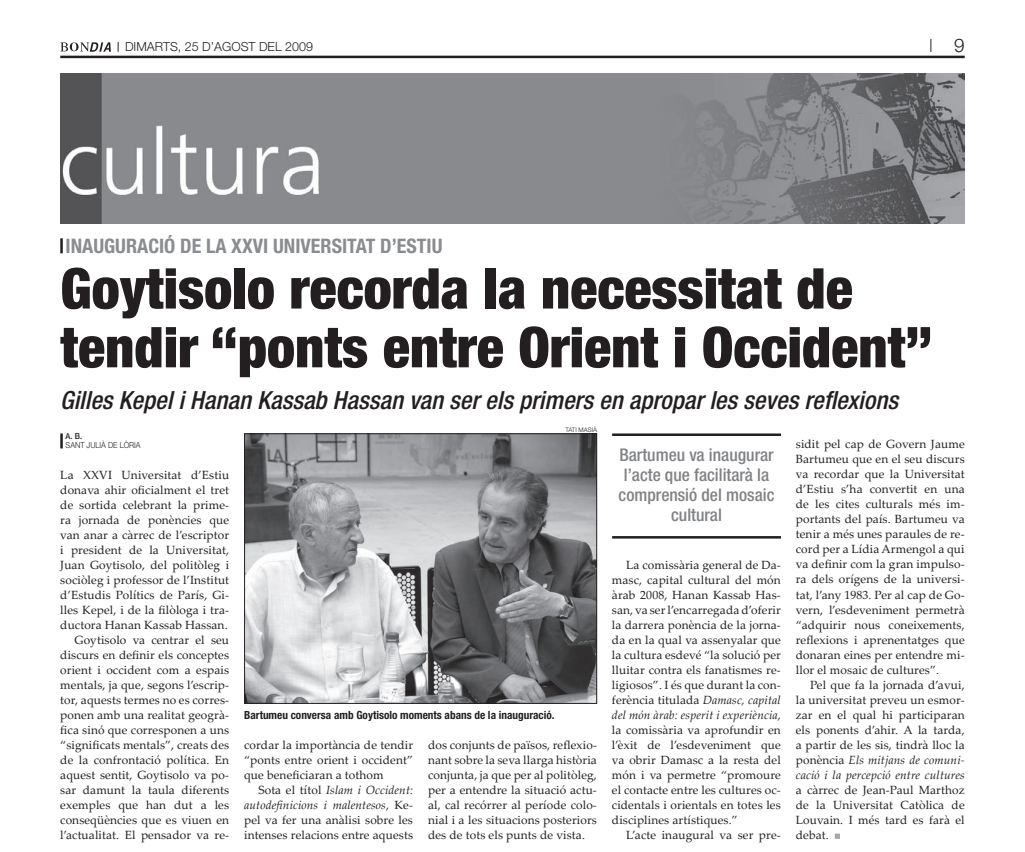
<style>
.page{position:relative;width:1025px;height:852px;background:#fff}
.page>*{position:absolute;margin:0;border:0;box-sizing:border-box;transform-origin:0 0}
.t1{font:900 condensed 56.25px/58.8px "Helvetica Neue LT Std";color:#231f20}
.t2{font:italic 500 condensed 25px "Helvetica Neue LT Std";color:#231f20}
.t3{font:700 condensed 20px "Helvetica Neue LT Std";color:#8a8c8f}
.t4{font:300 18.75px "Helvetica Neue LT Std";color:#231f20}
.t5{font:500 condensed 17.5px/20px "Helvetica Neue LT Std";color:#808285;text-align:center}
.t6{font:300 12.5px "Helvetica Neue LT Std";color:#231f20}
.t7{font:11.88px/15px "Palatino Linotype";letter-spacing:.01em;color:#231f20;text-align:justify}
.t8{font:700 condensed 11.25px "Helvetica Neue LT Std";color:#231f20}
.t9{font:300 8.25px "Helvetica Neue LT Std";color:#231f20;scale:.91 1}
.t10{font:500 8.25px "Helvetica Neue LT Std";color:#231f20;scale:.91 1}
.t11{font:300 6.25px "Helvetica Neue LT Std";color:#231f20}
.s1{font-style:italic}
</style>
<div class="page">
<hr style="left:60px;top:56px;width:904px;height:2px;background:#231f20">
<svg style="left:60px;top:42px;width:51px;height:10px"></svg>
<svg style="left:930px;top:39px;width:1px;height:13px"></svg>
<img style="left:60px;top:73px;width:904px;height:150px">
<svg style="left:834px;top:833px;width:5px;height:5px"></svg>
<hr style="left:60px;top:433px;width:3px;height:15px;background:#231f20">
<hr style="left:60px;top:238px;width:3px;height:15px;background:#231f20">
<img style="left:246px;top:435px;width:348px;height:266px">
<div style="left:244px;top:433px;width:352px;height:270px;border:1px solid #231f20"></div>
<hr style="left:612px;top:433px;width:168px;height:3px;background:#231f20">
<hr style="left:612px;top:536px;width:168px;height:2px;background:#231f20">
<p class="t6" style="left:125px;top:39px;width:189px">DIMARTS, 25 D’AGOST DEL 2009</p>
<h3 class="t4" style="left:953px;top:34px;width:12px">9</h3>
<h3 class="t3" style="left:66px;top:234px;width:369px">inauguració de la XXVI UNIVERSITAT D’ESTIU</h3>
<h1 class="t1" style="left:60px;top:258px;width:873px">Goytisolo recorda la necessitat de tendir “ponts entre Orient i Occident”</h1>
<h2 class="t2" style="left:60px;top:385px;width:839px">Gilles Kepel i Hanan Kassab Hassan van ser els primers en apropar les seves reflexions</h2>
<p class="t11" style="left:565px;top:426px;width:33px">TATI MASIÀ</p>
<p class="t10" style="left:66px;top:431px;width:20px">a. b.</p>
<p class="t9" style="left:66px;top:440px;width:84px">SANT JULIÀ DE LÒRIA</p>
<p class="t7" style="left:795px;top:436px;width:170px">sidit pel cap de Govern Jaume Bartumeu que en el seu discurs va recordar que la Universitat d’Estiu s’ha convertit en una de les cites culturals més im&shy;portants del país. Bartumeu va tenir a més unes paraules de re&shy;cord per a Lídia Armengol a qui va definir com la gran impulso&shy;ra dels orígens de la universi&shy;tat, l’any 1983. Per al cap de Go&shy;vern, l’esdeveniment permetrà “adquirir nous coneixements, reflexions i aprenentatges que donaran eines per entendre mi&shy;llor el mosaic de cultures”.</p>
<p class="t7" style="left:795px;top:676px;width:170px;text-indent:14px">Pel que fa la jornada d’avui, la universitat preveu un esmor&shy;zar en el qual hi participaran els ponents d’ahir. A la tarda, a partir de les sis, tindrà lloc la ponència <span class="s1">Els mitjans de comuni&shy;cació i la percepció entre cultures</span></p>
<p class="t7" style="left:795px;top:781px;width:170px">a càrrec de Jean-Paul Marthoz de la Universitat Catòlica de Louvain. I més tard es farà el debat.</p>
<h3 class="t5" style="left:618px;top:444px;width:157px">Bartumeu va inaugurar l’acte que facilitarà la comprensió del mosaic cultural</h3>
<p class="t7" style="left:60px;top:466px;width:170px;text-align:right">La XXVI Universitat d’Estiu donava ahir oficialment el tret de sortida celebrant la prime&shy;ra jornada de ponències que van anar a càrrec de l’escriptor i president de la Universitat,<br>Juan Goytisolo, del politòleg i sociòleg i professor de l’Institut d’Estudis Polítics de París, Gi&shy;lles Kepel, i de la filòloga i tra&shy;ductora Hanan Kassab Hassan.<br>Goytisolo va centrar el seu discurs en definir els conceptes orient i occident com a espais mentals, ja que, segons l’escrip&shy;tor, aquests termes no es corres&shy;ponen amb una realitat geogrà&shy;fica sinó que corresponen a uns “significats mentals”, creats des de la confrontació política. En aquest sentit, Goytisolo va po&shy;sar damunt la taula diferents exemples que han dut a les conseqüències que es viuen en l’actualitat. El pensador va re-</p>
<p class="t7" style="left:611px;top:556px;width:170px;text-indent:14px">La comissària general de Da&shy;masc, capital cultural del món àrab 2008, Hanan Kassab Has&shy;san, va ser l’encarregada d’oferir la darrera ponència de la jorna&shy;da en la qual va assenyalar que la cultura esdevé “la solució per lluitar contra els fanatismes re&shy;ligiosos”. I és que durant la con&shy;ferència titulada <span class="s1">Damasc, capital del món àrab: esperit i experiència</span>, la comissària va aprofundir en l’èxit de l’esdeveniment que va obrir Damasc a la resta del món i va permetre “promoure el contacte entre les cultures oc&shy;cidentals i orientals en totes les disciplines artístiques.”</p>
<p class="t7" style="left:626px;top:826px;width:156px">L’acte inaugural va ser pre-</p>
<p class="t8" style="left:244px;top:707px;width:312px">Bartumeu conversa amb Goytisolo moments abans de la inauguració.</p>
<p class="t7" style="left:244px;top:736px;width:170px">cordar la importància de tendir “ponts entre orient i occident” que beneficiaran a tothom</p>
<p class="t7" style="left:244px;top:781px;width:170px;text-indent:14px">Sota el títol <span class="s1">Islam i Occident: autodefinicions i malentesos</span>, Ke&shy;pel va fer una anàlisi sobre les intenses relacions entre aquests</p>
<p class="t7" style="left:428px;top:736px;width:170px">dos conjunts de països, reflexio&shy;nant sobre la seva llarga història conjunta, ja que per al politòleg, per a entendre la situació actu&shy;al, cal recórrer al període colo&shy;nial i a les situacions posteriors des de tots els punts de vista.</p>
</div>
